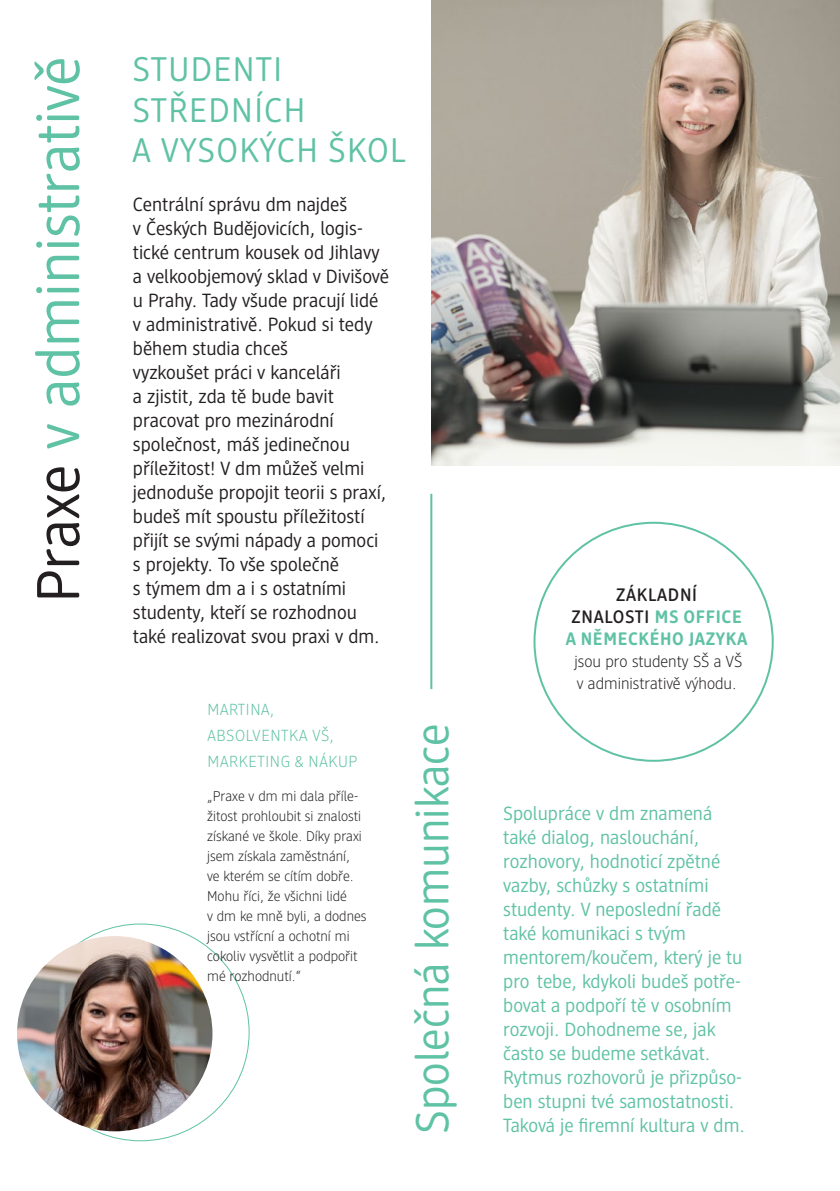
<style>
.page{position:relative;width:840px;height:1191px;background:#fff}
.page>*{position:absolute;margin:0;border:0;box-sizing:border-box;transform-origin:0 0}
.t1{font:60px "DM Brand";color:#5fc2a4}
.t2{font:46px "DM Brand";color:#5fc2a4}
.t3{font:34px/40.8px "DM Brand";letter-spacing:.04em;color:#5fc2a4}
.t4{font:19px/24px "DM Brand";color:#231f20}
.t5{font:19px/24px "DM Brand";color:#5fc2a4}
.t6{font:700 18px/22px "DM Brand";letter-spacing:.04em;color:#5fc2a4;text-align:center}
.t7{font:300 16px/22px "DM Brand";color:#231f20}
.t8{font:300 16px/26px "DM Brand";letter-spacing:.04em;color:#5fc2a4}
.t9{font:300 14px/20px "DM Brand";color:#231f20}
.s1{color:#231f20}
.s2{font-weight:500;color:#231f20}
</style>
<div class="page">
<img style="left:431px;top:0;width:408px;height:465px">
<img style="left:17px;top:936px;width:195px;height:195px;border-radius:98px">
<hr style="left:430px;top:494px;width:2px;height:195px;background:#5fc2a4">
<h1 class="t1" style="left:20px;top:602px;width:547px;rotate:-90deg"><span class="s1">Praxe</span> v administrativě</h1>
<h3 class="t3" style="left:132px;top:48px;width:275px">STUDENTI<br>STŘEDNÍCH<br>A VYSOKÝCH ŠKOL</h3>
<p class="t4" style="left:133px;top:192px;width:257px">Centrální správu dm najdeš<br>v Českých Budějovicích, logis&shy;tické centrum kousek od Jihlavy a velkoobjemový sklad v Divišově u Prahy. Tady všude pracují lidé v administrativě. Pokud si tedy během studia chceš<br>vyzkoušet práci v kanceláři<br>a zjistit, zda tě bude bavit pracovat pro mezinárodní společnost, máš jedinečnou příležitost! V dm můžeš velmi jednoduše propojit teorii s praxí, budeš mít spoustu příležitostí přijít se svými nápady a pomoci s projekty. To vše společně<br>s týmem dm a i s ostatními studenty, kteří se rozhodnou také realizovat svou praxi v dm.</p>
<p class="t8" style="left:207px;top:696px;width:151px">MARTINA,<br>ABSOLVENTKA VŠ,<br>MARKETING &amp; NÁKUP</p>
<p class="t9" style="left:207px;top:785px;width:161px">„Praxe v dm mi dala příle&shy;žitost prohloubit si znalosti získané ve škole. Díky praxi jsem získala zaměstnání,<br>ve kterém se cítím dobře.<br>Mohu říci, že všichni lidé<br>v dm ke mně byli, a dodnes jsou vstřícní a ochotní mi cokoliv vysvětlit a podpořit mé rozhodnutí.“</p>
<h2 class="t2" style="left:403px;top:1134px;width:412px;rotate:-90deg">Společná komunikace</h2>
<p class="t6" style="left:565px;top:583px;width:183px"><span class="s2">ZÁKLADNÍ<br>ZNALOSTI</span> MS OFFICE<br>A NĚMECKÉHO JAZYKA</p>
<p class="t7" style="left:574px;top:650px;width:169px">jsou pro studenty SŠ a VŠ v administrativě výhodu.</p>
<p class="t5" style="left:503px;top:800px;width:240px">Spolupráce v dm znamená také dialog, naslouchání, rozhovory, hodnoticí zpětné vazby, schůzky s ostatními studenty. V neposlední řadě také komunikaci s tvým mentorem/koučem, který je tu pro tebe, kdykoli budeš potře&shy;bovat a podpoří tě v osobním rozvoji. Dohodneme se, jak často se budeme setkávat.<br>Rytmus rozhovorů je přizpůso&shy;ben stupni tvé samostatnosti.</p>
<p class="t5" style="left:503px;top:1112px;width:243px">Taková je firemní kultura v dm.</p>
</div>
